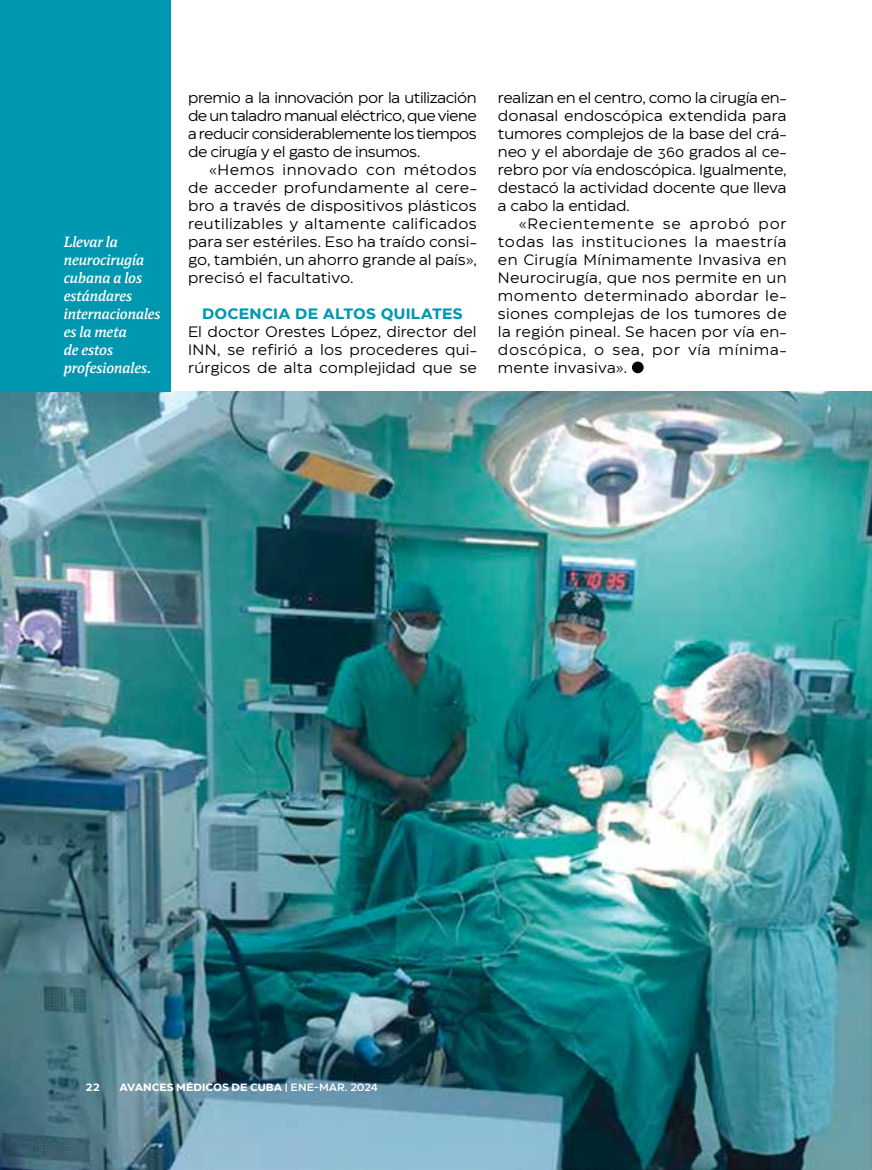
<style>
.page{position:relative;width:872px;height:1170px;background:#fff}
.page>*{position:absolute;margin:0;border:0;box-sizing:border-box;transform-origin:0 0}
.t1{font:15px/18px "Eastman";color:#000;text-align:justify}
.t2{font:italic 500 15px/18px "Antonia Text";letter-spacing:-.005em;color:#fff}
.t3{font:700 15px "Eastman";letter-spacing:.015em;color:#0098b0}
.t4{font:700 10.5px "Eastman";color:#fff}
.s1{font-weight:500}
</style>
<div class="page">
<img style="left:0;top:391px;width:872px;height:778px">
<div style="left:0;top:0;width:171px;height:391px;background:#0098b0"></div>
<div style="left:632px;top:361px;width:11px;height:12px;background:#000;border-radius:50%"></div>
<p class="t2" style="left:64px;top:233px;width:98px">Llevar la neurocirugía cubana a los estándares internacionales es la meta<br>de estos profesionales.</p>
<p class="t1" style="left:188px;top:87px;width:290px">premio a la innovación por la utilización de un taladro manual eléctrico, que viene a reducir considerablemente los tiempos de cirugía y el gasto de insumos.</p>
<p class="t1" style="left:188px;top:159px;width:290px;text-indent:21px">«Hemos innovado con métodos de acceder profundamente al cere&shy;bro a través de dispositivos plásticos reutilizables y altamente calificados para ser estériles. Eso ha traído consi&shy;go, también, un ahorro grande al país», precisó el facultativo.</p>
<p class="t3" style="left:202px;top:302px;width:262px">DOCENCIA DE ALTOS QUILATES</p>
<p class="t1" style="left:188px;top:321px;width:290px">El doctor Orestes López, director del INN, se refirió a los procederes qui&shy;rúrgicos de alta complejidad que se</p>
<p class="t1" style="left:498px;top:87px;width:290px">realizan en el centro, como la cirugía en&shy;donasal endoscópica extendida para tumores complejos de la base del crá&shy;neo y el abordaje de 360 grados al ce&shy;rebro por vía endoscópica. Igualmente, destacó la actividad docente que lleva a cabo la entidad.</p>
<p class="t1" style="left:498px;top:213px;width:290px;text-indent:21px">«Recientemente se aprobó por todas las instituciones la maestría en Cirugía Mínimamente Invasiva en Neurocirugía, que nos permite en un momento determinado abordar le&shy;siones complejas de los tumores de la región pineal. Se hacen por vía en&shy;doscópica, o sea, por vía mínima&shy;mente invasiva».</p>
<p class="t4" style="left:85px;top:1078px;width:17px">22</p>
<p class="t4" style="left:119px;top:1078px;width:260px">AVANCES MÉDICOS DE CUBA <span class="s1">| ENE-MAR. 2024</span></p>
</div>
